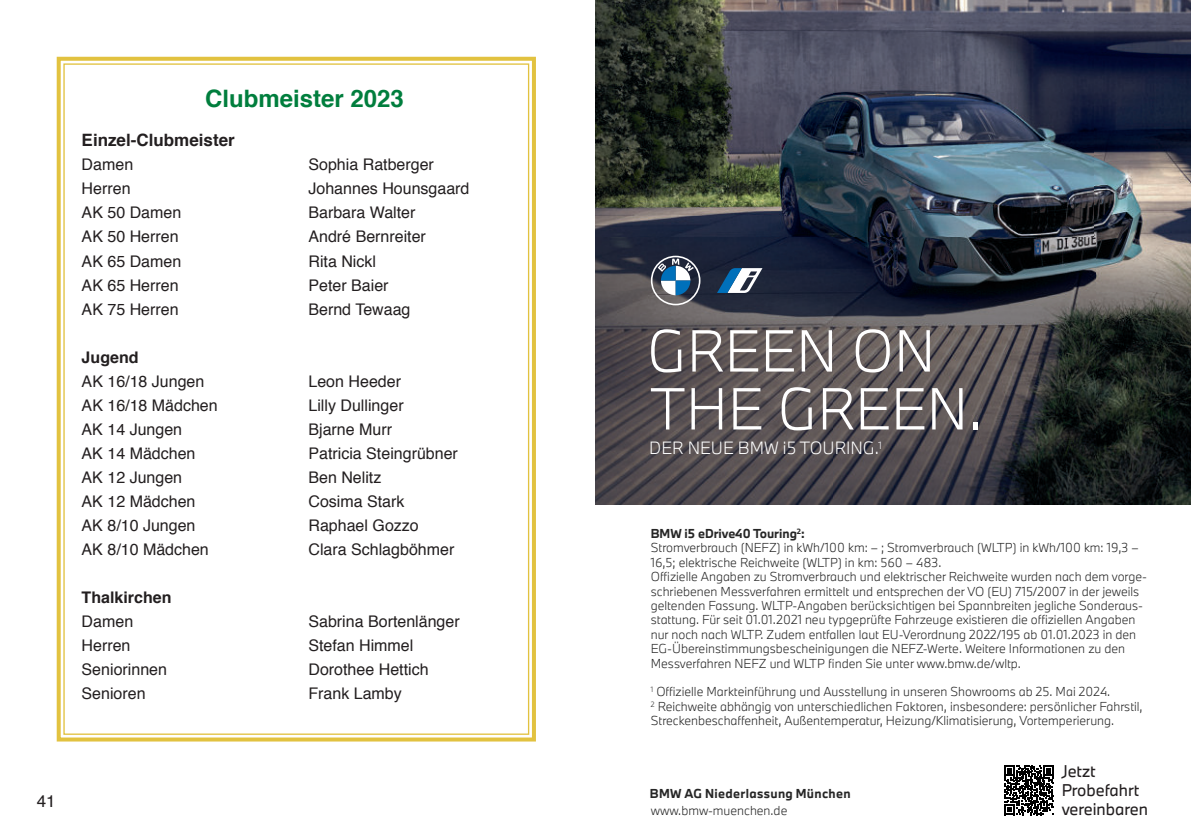
<style>
.page{position:relative;width:1191px;height:840px;background:#fff}
.page>*{position:absolute;margin:0;border:0;box-sizing:border-box;transform-origin:0 0}
.t1{font:300 54.8px "BMW Type Next";color:#fff}
.t2{font:700 24px "Helvetica";color:#007e3d}
.t3{font:700 17px "Helvetica";color:#231f20}
.t4{font:17px "Helvetica";color:#231f20}
.t5{font:300 16.4px "BMW Type Next";color:#fff}
.t6{font:16px "Helvetica";color:#231f20}
.t7{font:700 16px "Helvetica";color:#231f20}
.t8{font:15.8px/18.8px "BMW Type Next";color:#231f20}
.t9{font:300 12px/14.4px "BMW Type Next";color:#262626}
.t10{font:700 12px "BMW Type Next";letter-spacing:.03em;color:#262626}
.s1{font-weight:700}
</style>
<div class="page">
<div style="left:57px;top:57px;width:479px;height:684px;border:4px solid #e2c240"></div>
<img style="left:595px;top:0;width:596px;height:503px">
<svg style="left:651px;top:255px;width:49px;height:50px"></svg>
<svg style="left:717px;top:268px;width:45px;height:25px"></svg>
<svg style="left:1004px;top:765px;width:50px;height:49px"></svg>
<h2 class="t2" style="left:205px;top:89px;width:200px">Clubmeister 2023</h2>
<h3 class="t3" style="left:82px;top:134px;width:155px">Einzel-Clubmeister</h3>
<h3 class="t6" style="left:82px;top:158px;width:53px">Damen</h3>
<h3 class="t6" style="left:308px;top:158px;width:127px">Sophia Ratberger</h3>
<h3 class="t6" style="left:82px;top:182px;width:50px">Herren</h3>
<h3 class="t6" style="left:308px;top:182px;width:162px">Johannes Hounsgaard</h3>
<h3 class="t6" style="left:82px;top:206px;width:101px">AK 50 Damen</h3>
<h3 class="t6" style="left:308px;top:206px;width:108px">Barbara Walter</h3>
<h3 class="t6" style="left:82px;top:230px;width:98px">AK 50 Herren</h3>
<h3 class="t6" style="left:308px;top:230px;width:119px">André Bernreiter</h3>
<h3 class="t6" style="left:82px;top:254px;width:101px">AK 65 Damen</h3>
<h3 class="t6" style="left:308px;top:254px;width:69px">Rita Nickl</h3>
<h3 class="t6" style="left:82px;top:278px;width:98px">AK 65 Herren</h3>
<h3 class="t6" style="left:308px;top:278px;width:82px">Peter Baier</h3>
<h3 class="t6" style="left:82px;top:302px;width:98px">AK 75 Herren</h3>
<h3 class="t6" style="left:308px;top:302px;width:103px">Bernd Tewaag</h3>
<h3 class="t7" style="left:82px;top:350px;width:58px">Jugend</h3>
<h3 class="t6" style="left:82px;top:374px;width:124px">AK 16/18 Jungen</h3>
<h3 class="t6" style="left:308px;top:374px;width:94px">Leon Heeder</h3>
<h3 class="t6" style="left:82px;top:398px;width:138px">AK 16/18 Mädchen</h3>
<h3 class="t6" style="left:308px;top:398px;width:97px">Lilly Dullinger</h3>
<h3 class="t6" style="left:82px;top:422px;width:102px">AK 14 Jungen</h3>
<h3 class="t6" style="left:308px;top:422px;width:85px">Bjarne Murr</h3>
<h3 class="t6" style="left:82px;top:446px;width:115px">AK 14 Mädchen</h3>
<h3 class="t6" style="left:308px;top:446px;width:151px">Patricia Steingrübner</h3>
<h3 class="t6" style="left:82px;top:470px;width:102px">AK 12 Jungen</h3>
<h3 class="t6" style="left:308px;top:470px;width:74px">Ben Nelitz</h3>
<h3 class="t6" style="left:82px;top:494px;width:115px">AK 12 Mädchen</h3>
<h3 class="t6" style="left:308px;top:494px;width:98px">Cosima Stark</h3>
<h3 class="t6" style="left:82px;top:518px;width:115px">AK 8/10 Jungen</h3>
<h3 class="t6" style="left:308px;top:518px;width:112px">Raphael Gozzo</h3>
<h3 class="t6" style="left:82px;top:542px;width:129px">AK 8/10 Mädchen</h3>
<h3 class="t6" style="left:308px;top:542px;width:147px">Clara Schlagböhmer</h3>
<h3 class="t7" style="left:82px;top:590px;width:91px">Thalkirchen</h3>
<h3 class="t6" style="left:82px;top:614px;width:53px">Damen</h3>
<h3 class="t6" style="left:308px;top:614px;width:153px">Sabrina Bortenlänger</h3>
<h3 class="t6" style="left:82px;top:638px;width:50px">Herren</h3>
<h3 class="t6" style="left:308px;top:638px;width:106px">Stefan Himmel</h3>
<h3 class="t6" style="left:82px;top:662px;width:87px">Seniorinnen</h3>
<h3 class="t6" style="left:308px;top:662px;width:122px">Dorothee Hettich</h3>
<h3 class="t6" style="left:82px;top:686px;width:66px">Senioren</h3>
<h3 class="t6" style="left:308px;top:686px;width:95px">Frank Lamby</h3>
<h3 class="t4" style="left:37px;top:794px;width:20px">41</h3>
<h1 class="t1" style="left:647px;top:319px;width:290px">GREEN ON</h1>
<h1 class="t1" style="left:649px;top:377px;width:334px">THE GREEN.</h1>
<h3 class="t5" style="left:649px;top:438px;width:234px">DER NEUE BMW i5 TOURING.<sup>1</sup></h3>
<p class="t9" style="left:651px;top:526px;width:498px"><span class="s1">BMW i5 eDrive40 Touring</span><sup>2</sup><span class="s1">:<br></span>Stromverbrauch (NEFZ) in kWh/100 km: – ; Stromverbrauch (WLTP) in kWh/100 km: 19,3 – 16,5; elektrische Reichweite (WLTP) in km: 560 – 483.<br>Offizielle Angaben zu Stromverbrauch und elektrischer Reichweite wurden nach dem vorge&shy;schriebenen Messverfahren ermittelt und entsprechen der VO (EU) 715/2007 in der jeweils geltenden Fassung. WLTP-Angaben berücksichtigen bei Spannbreiten jegliche Sonderaus&shy;stattung. Für seit 01.01.2021 neu typgeprüfte Fahrzeuge existieren die offiziellen Angaben nur noch nach WLTP. Zudem entfallen laut EU-Verordnung 2022/195 ab 01.01.2023 in den EG-Übereinstimmungsbescheinigungen die NEFZ-Werte. Weitere Informationen zu den Messverfahren NEFZ und WLTP finden Sie unter www.bmw.de/wltp.</p>
<p class="t9" style="left:651px;top:684px;width:493px"><sup>1</sup> Offizielle Markteinführung und Ausstellung in unseren Showrooms ab 25. Mai 2024.<br><sup>2</sup> Reichweite abhängig von unterschiedlichen Faktoren, insbesondere: persönlicher Fahrstil,<br>Streckenbeschaffenheit, Außentemperatur, Heizung/Klimatisierung, Vortemperierung.</p>
<p class="t10" style="left:650px;top:788px;width:202px">BMW AG Niederlassung München</p>
<p class="t9" style="left:651px;top:803px;width:138px">www.bmw-muenchen.de</p>
<h3 class="t8" style="left:1061px;top:762px;width:88px">Jetzt<br>Probefahrt vereinbaren</h3>
</div>
